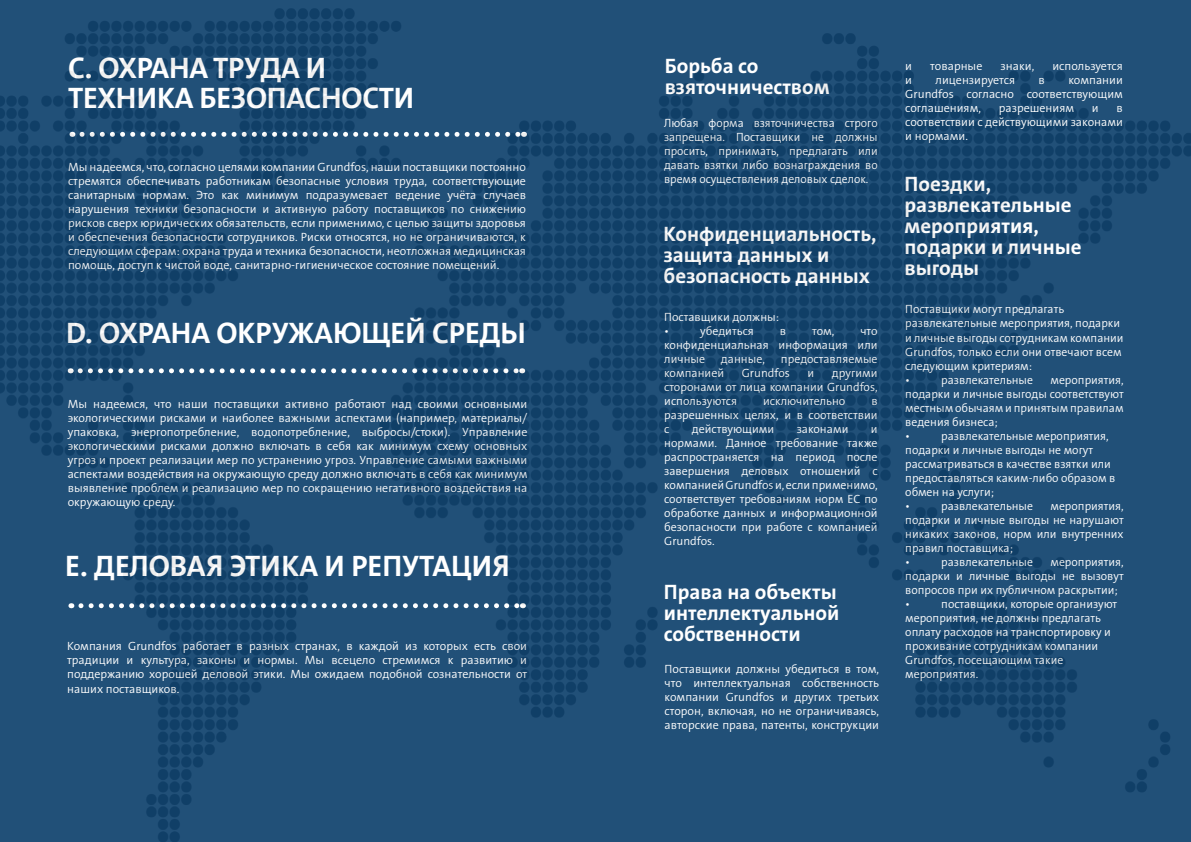
<style>
.page{position:relative;width:1191px;height:842px;background:#fff}
.page>*{position:absolute;margin:0;border:0;box-sizing:border-box;transform-origin:0 0}
.t1{font:700 30px/30px "Grundfos The Sans V2";color:#fff}
.t2{font:21px/21px "Grundfos The Sans V2 OT 7 B";color:#fff}
.t3{font:12px/14px "Grundfos The Sans V2 OT 4 SL";color:#fff;text-align:justify}
</style>
<div class="page">
<img style="left:0;top:0;width:1191px;height:842px">
<h1 class="t1" style="left:68px;top:53px;width:347px">C. ОХРАНА ТРУДА И<br>ТЕХНИКА БЕЗОПАСНОСТИ</h1>
<p class="t3" style="left:68px;top:160px;width:459px">Мы надеемся, что, согласно целями компании Grundfos, наши поставщики постоянно стремятся обеспечивать работникам безопасные условия труда, соответствующие санитарным нормам. Это как минимум подразумевает ведение учёта случаев нарушения техники безопасности и активную работу поставщиков по снижению рисков сверх юридических обязательств, если применимо, с целью защиты здоровья и обеспечения безопасности сотрудников. Риски относятся, но не ограничиваются, к следующим сферам: охрана труда и техника безопасности, неотложная медицинская помощь, доступ к чистой воде, санитарно-гигиеническое состояние помещений.</p>
<h1 class="t1" style="left:66px;top:318px;width:461px">D. ОХРАНА ОКРУЖАЮЩЕЙ СРЕДЫ</h1>
<p class="t3" style="left:68px;top:397px;width:461px">Мы надеемся, что наши поставщики активно работают над своими основными экологическими рисками и наиболее важными аспектами (например, материалы/ упаковка, энергопотребление, водопотребление, выбросы/стоки). Управление экологическими рисками должно включать в себя как минимум схему основных угроз и проект реализации мер по устранению угроз. Управление самыми важными аспектами воздействия на окружающую среду должно включать в себя как минимум выявление проблем и реализацию мер по сокращению негативного воздействия на окружающую среду.</p>
<h1 class="t1" style="left:65px;top:551px;width:446px">E. ДЕЛОВАЯ ЭТИКА И РЕПУТАЦИЯ</h1>
<p class="t3" style="left:67px;top:639px;width:461px">Компания Grundfos работает в разных странах, в каждой из которых есть свои традиции и культура, законы и нормы. Мы всецело стремимся к развитию и поддержанию хорошей деловой этики. Мы ожидаем подобной сознательности от наших поставщиков.</p>
<h2 class="t2" style="left:665px;top:56px;width:166px">Борьба со взяточничеством</h2>
<p class="t3" style="left:664px;top:116px;width:215px">Любая форма взяточничества строго запрещена. Поставщики не должны просить, принимать, предлагать или давать взятки либо вознаграждения во время осуществления деловых сделок.</p>
<h2 class="t2" style="left:663px;top:223px;width:215px">Конфиденциальность, защита данных и безопасность данных</h2>
<p class="t3" style="left:664px;top:310px;width:116px">Поставщики должны: •</p>
<p class="t3" style="left:700px;top:324px;width:55px">убедиться</p>
<p class="t3" style="left:780px;top:324px;width:8px">в</p>
<p class="t3" style="left:812px;top:324px;width:24px">том,</p>
<p class="t3" style="left:664px;top:324px;width:215px;text-indent:196px">что конфиденциальная информация или личные</p>
<p class="t3" style="left:721px;top:352px;width:46px">данные,</p>
<p class="t3" style="left:781px;top:352px;width:98px">предоставляемые</p>
<p class="t3" style="left:664px;top:366px;width:61px">компанией</p>
<p class="t3" style="left:742px;top:366px;width:50px">Grundfos</p>
<p class="t3" style="left:807px;top:366px;width:8px">и</p>
<p class="t3" style="left:664px;top:366px;width:215px;text-indent:168px">другими сторонами от лица компании Grundfos, используются</p>
<p class="t3" style="left:763px;top:394px;width:84px">исключительно</p>
<p class="t3" style="left:664px;top:394px;width:215px;text-indent:207px">в разрешенных целях, и в соответствии с</p>
<p class="t3" style="left:692px;top:422px;width:84px">действующими</p>
<p class="t3" style="left:796px;top:422px;width:53px">законами</p>
<p class="t3" style="left:664px;top:422px;width:215px;text-indent:207px">и нормами. Данное требование также распространяется на период после завершения деловых отношений с компанией Grundfos и, если применимо, соответствует требованиям норм ЕС по обработке данных и информационной безопасности при работе с компанией Grundfos.</p>
<h2 class="t2" style="left:664px;top:581px;width:177px">Права на объекты интеллектуальной собственности</h2>
<p class="t3" style="left:664px;top:662px;width:216px">Поставщики должны убедиться в том, что интеллектуальная собственность компании Grundfos и других третьих сторон, включая, но не ограничиваясь, авторские права, патенты, конструкции</p>
<p class="t3" style="left:905px;top:59px;width:8px">и</p>
<p class="t3" style="left:930px;top:59px;width:54px">товарные</p>
<p class="t3" style="left:1000px;top:59px;width:35px">знаки,</p>
<p class="t3" style="left:1052px;top:59px;width:72px">используется</p>
<p class="t3" style="left:905px;top:73px;width:8px">и</p>
<p class="t3" style="left:935px;top:73px;width:81px">лицензируется</p>
<p class="t3" style="left:1038px;top:73px;width:8px">в</p>
<p class="t3" style="left:905px;top:73px;width:219px;text-indent:163px">компании Grundfos согласно соответствующим соглашениям,</p>
<p class="t3" style="left:998px;top:101px;width:77px">разрешениям</p>
<p class="t3" style="left:1092px;top:101px;width:8px">и</p>
<p class="t3" style="left:905px;top:101px;width:219px;text-indent:211px">в соответствии с действующими законами и нормами.</p>
<h2 class="t2" style="left:904px;top:173px;width:179px">Поездки, развлекательные мероприятия, подарки и личные выгоды</h2>
<p class="t3" style="left:905px;top:302px;width:220px;text-align:left">Поставщики могут предлагать развлекательные мероприятия, подарки и личные выгоды сотрудникам компании<br>Grundfos, только если они отвечают всем следующим критериям:<br>•</p>
<p class="t3" style="left:941px;top:373px;width:93px">развлекательные</p>
<p class="t3" style="left:905px;top:373px;width:220px;text-align:left;text-indent:145px">мероприятия, подарки и личные выгоды соответствуют местным обычаям и принятым правилам ведения бизнеса;<br>•</p>
<p class="t3" style="left:905px;top:429px;width:212px;text-align:left;text-indent:36px">развлекательные мероприятия, подарки и личные выгоды не могут рассматриваться в качестве взятки или предоставляться каким-либо образом в обмен на услуги;<br>•</p>
<p class="t3" style="left:941px;top:499px;width:93px">развлекательные</p>
<p class="t3" style="left:905px;top:499px;width:220px;text-align:left;text-indent:145px">мероприятия, подарки и личные выгоды не нарушают никаких законов, норм или внутренних правил поставщика;<br>•</p>
<p class="t3" style="left:941px;top:555px;width:93px">развлекательные</p>
<p class="t3" style="left:905px;top:555px;width:220px;text-align:left;text-indent:145px">мероприятия, подарки и личные выгоды не вызовут вопросов при их публичном раскрытии; •</p>
<p class="t3" style="left:905px;top:597px;width:213px;text-align:left;text-indent:36px">поставщики, которые организуют мероприятия, не должны предлагать оплату расходов на транспортировку и проживание сотрудникам компании<br>Grundfos, посещающим такие мероприятия.</p>
</div>
